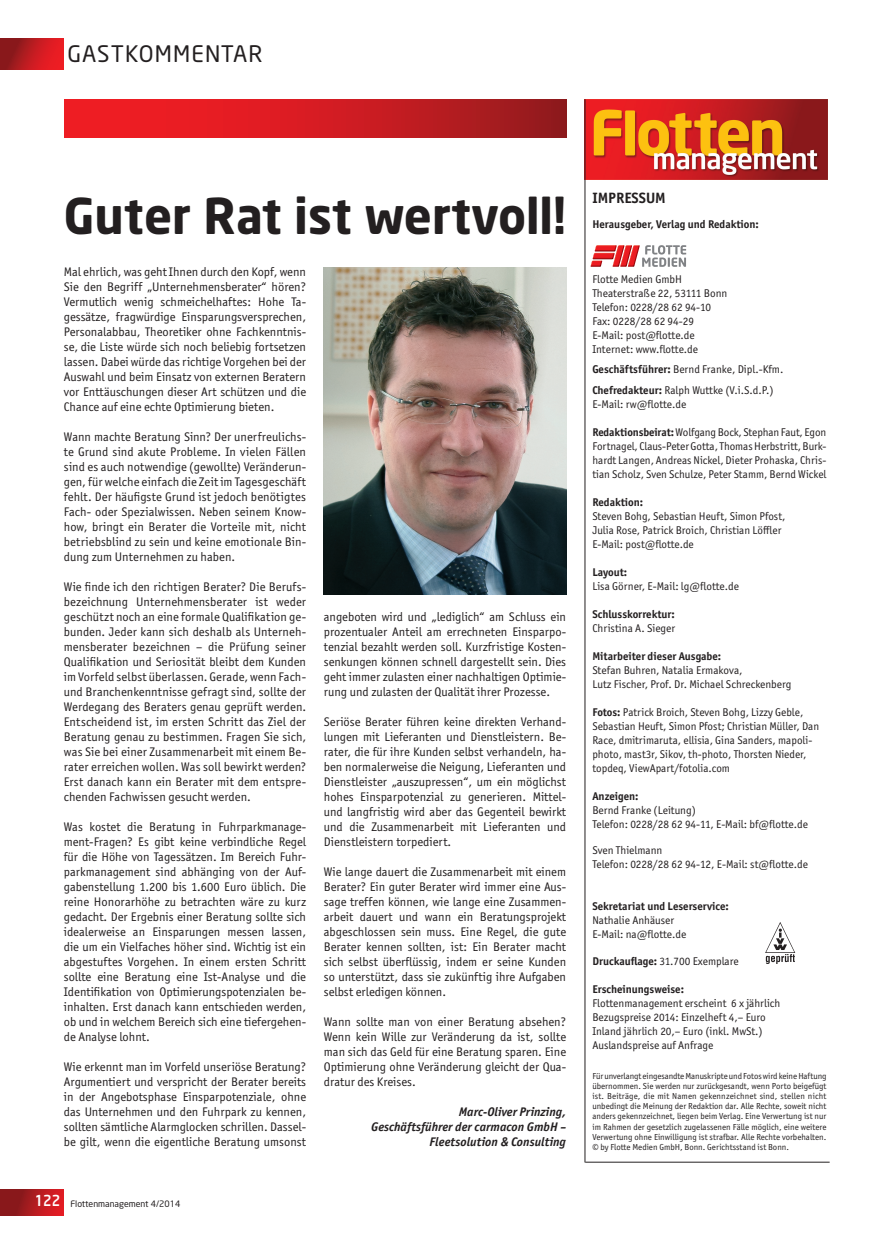
<style>
.page{position:relative;width:890px;height:1244px;background:#fff}
.page>*{position:absolute;margin:0;border:0;box-sizing:border-box;transform-origin:0 0}
.t1{font:700 48.75px "Neo Sans";color:#231f20}
.t2{font:22.5px "Neo Sans";letter-spacing:.05em;color:#231f20}
.t3{font:700 15px "Officina Sans ITC Std";color:#231f20}
.t4{font:12.5px/15px "Officina Sans ITC Std";color:#231f20;text-align:justify}
.t5{font:italic 700 12.5px/15px "Officina Sans ITC Std";color:#231f20;text-align:right}
.t6{font:11.25px/14px "Officina Sans ITC Std";color:#231f20}
.t7{font:700 11.25px "Officina Sans ITC Std";color:#231f20}
.t8{font:8.75px/10.1px "Officina Sans ITC Std";color:#231f20;text-align:justify}
.t9{font:8.75px "Neo Sans";color:#231f20}
.s1{font-weight:500;font-size:15px;color:#fff}
.s2{font-weight:700}
</style>
<div class="page">
<svg style="left:0;top:39px;width:64px;height:30px;background:#bc1b20"></svg>
<svg style="left:0;top:1189px;width:64px;height:26px;background:#ac1a1f"></svg>
<hr style="left:585px;top:1162px;width:244px;height:1px;background:#231f20">
<svg style="left:65px;top:99px;width:501px;height:38px;background:#cd1c21"></svg>
<img style="left:585px;top:99px;width:242px;height:81px">
<hr style="left:584px;top:99px;width:1px;height:1063px;background:#231f20">
<svg style="left:590px;top:245px;width:96px;height:22px"></svg>
<img style="left:324px;top:267px;width:242px;height:327px">
<img style="left:765px;top:922px;width:31px;height:42px">
<h2 class="t2" style="left:67px;top:40px;width:196px">GASTKOMMENTAR</h2>
<h1 class="t1" style="left:64px;top:185px;width:504px">Guter Rat ist wertvoll!</h1>
<p class="t4" style="left:64px;top:264px;width:244px">Mal ehrlich, was geht Ihnen durch den Kopf, wenn Sie den Begriff „Unternehmensberater“ hören?<br>Vermutlich wenig schmeichelhaftes: Hohe Ta&shy;gessätze, fragwürdige Einsparungsversprechen, Personalabbau, Theoretiker ohne Fachkenntnis&shy;se, die Liste würde sich noch beliebig fortsetzen lassen. Dabei würde das richtige Vorgehen bei der Auswahl und beim Einsatz von externen Beratern vor Enttäuschungen dieser Art schützen und die Chance auf eine echte Optimierung bieten.</p>
<p class="t4" style="left:64px;top:429px;width:244px">Wann machte Beratung Sinn? Der unerfreulichs&shy;te Grund sind akute Probleme. In vielen Fällen sind es auch notwendige (gewollte) Veränderun&shy;gen, für welche einfach die Zeit im Tagesgeschäft fehlt. Der häufigste Grund ist jedoch benötigtes Fach- oder Spezialwissen. Neben seinem Know&shy;how, bringt ein Berater die Vorteile mit, nicht betriebsblind zu sein und keine emotionale Bin&shy;dung zum Unternehmen zu haben.</p>
<p class="t4" style="left:64px;top:579px;width:244px">Wie finde ich den richtigen Berater? Die Berufs&shy;bezeichnung Unternehmensberater ist weder geschützt noch an eine formale Qualifikation ge&shy;bunden. Jeder kann sich deshalb als Unterneh&shy;mensberater bezeichnen – die Prüfung seiner Qualifikation und Seriosität bleibt dem Kunden im Vorfeld selbst überlassen. Gerade, wenn Fach&shy;und Branchenkenntnisse gefragt sind, sollte der Werdegang des Beraters genau geprüft werden.<br>Entscheidend ist, im ersten Schritt das Ziel der Beratung genau zu bestimmen. Fragen Sie sich, was Sie bei einer Zusammenarbeit mit einem Be&shy;rater erreichen wollen. Was soll bewirkt werden?<br>Erst danach kann ein Berater mit dem entspre&shy;chenden Fachwissen gesucht werden.</p>
<p class="t4" style="left:64px;top:819px;width:244px">Was kostet die Beratung in Fuhrparkmanage&shy;ment-Fragen? Es gibt keine verbindliche Regel für die Höhe von Tagessätzen. Im Bereich Fuhr&shy;parkmanagement sind abhänging von der Auf&shy;gabenstellung 1.200 bis 1.600 Euro üblich. Die reine Honorarhöhe zu betrachten wäre zu kurz gedacht. Der Ergebnis einer Beratung sollte sich idealerweise an Einsparungen messen lassen, die um ein Vielfaches höher sind. Wichtig ist ein abgestuftes Vorgehen. In einem ersten Schritt sollte eine Beratung eine Ist-Analyse und die Identifikation von Optimierungspotenzialen be&shy;inhalten. Erst danach kann entschieden werden, ob und in welchem Bereich sich eine tiefergehen&shy;de Analyse lohnt.</p>
<p class="t4" style="left:64px;top:1059px;width:244px">Wie erkennt man im Vorfeld unseriöse Beratung?<br>Argumentiert und verspricht der Berater bereits in der Angebotsphase Einsparpotenziale, ohne das Unternehmen und den Fuhrpark zu kennen, sollten sämtliche Alarmglocken schrillen. Dassel&shy;be gilt, wenn die eigentliche Beratung umsonst</p>
<p class="t4" style="left:324px;top:609px;width:244px">angeboten wird und „lediglich“ am Schluss ein prozentualer Anteil am errechneten Einsparpo&shy;tenzial bezahlt werden soll. Kurzfristige Kosten&shy;senkungen können schnell dargestellt sein. Dies geht immer zulasten einer nachhaltigen Optimie&shy;rung und zulasten der Qualität ihrer Prozesse.</p>
<p class="t4" style="left:324px;top:714px;width:244px">Seriöse Berater führen keine direkten Verhand&shy;lungen mit Lieferanten und Dienstleistern. Be&shy;rater, die für ihre Kunden selbst verhandeln, ha&shy;ben normalerweise die Neigung, Lieferanten und Dienstleister „auszupressen“, um ein möglichst hohes Einsparpotenzial zu generieren. Mittel&shy;und langfristig wird aber das Gegenteil bewirkt und die Zusammenarbeit mit Lieferanten und Dienstleistern torpediert.</p>
<p class="t4" style="left:324px;top:864px;width:244px">Wie lange dauert die Zusammenarbeit mit einem Berater? Ein guter Berater wird immer eine Aus&shy;sage treffen können, wie lange eine Zusammen&shy;arbeit dauert und wann ein Beratungsprojekt abgeschlossen sein muss. Eine Regel, die gute Berater kennen sollten, ist: Ein Berater macht sich selbst überflüssig, indem er seine Kunden so unterstützt, dass sie zukünftig ihre Aufgaben selbst erledigen können.</p>
<p class="t4" style="left:324px;top:1014px;width:244px">Wann sollte man von einer Beratung absehen?<br>Wenn kein Wille zur Veränderung da ist, sollte man sich das Geld für eine Beratung sparen. Eine Optimierung ohne Veränderung gleicht der Qua&shy;dratur des Kreises.</p>
<p class="t5" style="left:371px;top:1104px;width:196px">Marc-Oliver Prinzing,<br>Geschäftsführer der carmacon GmbH –<br>Fleetsolution &amp; Consulting</p>
<p class="t9" style="left:35px;top:1198px;width:147px"><span class="s1">122</span> Flottenmanagement 4/2014</p>
<p class="t3" style="left:592px;top:188px;width:75px">IMPRESSUM</p>
<p class="t7" style="left:592px;top:217px;width:168px">Herausgeber, Verlag und Redaktion:</p>
<p class="t6" style="left:592px;top:272px;width:136px">Flotte Medien GmbH<br>Theaterstraße 22, 53111 Bonn<br>Telefon: 0228/28 62 94-10<br>Fax: 0228/28 62 94-29<br>E-Mail: post@flotte.de<br>Internet: www.flotte.de</p>
<p class="t6" style="left:592px;top:358px;width:192px;line-height:21.5px"><span class="s2">Geschäftsführer:</span> Bernd Franke, Dipl.-Kfm.<br><span class="s2">Chefredakteur:</span> Ralph Wuttke (V.i.S.d.P.)</p>
<p class="t6" style="left:592px;top:397px;width:95px">E-Mail: rw@flotte.de</p>
<p class="t6" style="left:592px;top:425px;width:235px;text-align:justify"><span class="s2">Redaktionsbeirat:</span> Wolfgang Bock, Stephan Faut, Egon Fortnagel, Claus-Peter Gotta, Thomas Herbstritt, Burk&shy;hardt Langen, Andreas Nickel, Dieter Prohaska, Chris&shy;tian Scholz, Sven Schulze, Peter Stamm, Bernd Wickel</p>
<p class="t7" style="left:592px;top:495px;width:52px">Redaktion:</p>
<p class="t6" style="left:592px;top:509px;width:194px">Steven Bohg, Sebastian Heuft, Simon Pfost,<br>Julia Rose, Patrick Broich, Christian Löffler<br>E-Mail: post@flotte.de</p>
<p class="t7" style="left:592px;top:565px;width:36px">Layout:</p>
<p class="t6" style="left:592px;top:579px;width:148px">Lisa Görner, E-Mail: lg@flotte.de</p>
<p class="t7" style="left:592px;top:607px;width:84px">Schlusskorrektur:</p>
<p class="t6" style="left:592px;top:621px;width:84px">Christina A. Sieger</p>
<p class="t7" style="left:592px;top:649px;width:130px">Mitarbeiter dieser Ausgabe:</p>
<p class="t6" style="left:592px;top:663px;width:200px">Stefan Buhren, Natalia Ermakova,<br>Lutz Fischer, Prof. Dr. Michael Schreckenberg</p>
<p class="t6" style="left:592px;top:705px;width:228px"><span class="s2">Fotos:</span> Patrick Broich, Steven Bohg, Lizzy Geble, Sebastian Heuft, Simon Pfost; Christian Müller, Dan Race, dmitrimaruta, ellisia, Gina Sanders, mapoli&shy;photo, mast3r, Sikov, th-photo, Thorsten Nieder, topdeq, ViewApart/fotolia.com</p>
<p class="t7" style="left:592px;top:789px;width:48px">Anzeigen:</p>
<p class="t6" style="left:592px;top:803px;width:217px">Bernd Franke (Leitung)<br>Telefon: 0228/28 62 94-11, E-Mail: bf@flotte.de</p>
<p class="t6" style="left:592px;top:843px;width:217px">Sven Thielmann<br>Telefon: 0228/28 62 94-12, E-Mail: st@flotte.de</p>
<p class="t7" style="left:592px;top:899px;width:138px">Sekretariat und Leserservice:</p>
<p class="t6" style="left:592px;top:913px;width:95px">Nathalie Anhäuser<br>E-Mail: na@flotte.de</p>
<p class="t6" style="left:592px;top:954px;width:148px"><span class="s2">Druckauflage:</span> 31.700 Exemplare</p>
<p class="t7" style="left:592px;top:982px;width:93px">Erscheinungsweise:</p>
<p class="t6" style="left:592px;top:996px;width:189px">Flottenmanagement erscheint 6 x jährlich Bezugspreise 2014: Einzelheft 4,– Euro Inland jährlich 20,– Euro (inkl. MwSt.)<br>Auslandspreise auf Anfrage</p>
<p class="t8" style="left:592px;top:1071px;width:235px">Für unverlangt eingesandte Manuskripte und Fotos wird keine Haftung übernommen. Sie werden nur zurückgesandt, wenn Porto beigefügt ist. Beiträge, die mit Namen gekennzeichnet sind, stellen nicht unbedingt die Meinung der Redaktion dar. Alle Rechte, soweit nicht anders gekennzeichnet, liegen beim Verlag. Eine Verwertung ist nur im Rahmen der gesetzlich zugelassenen Fälle möglich, eine weitere Verwertung ohne Einwilligung ist strafbar. Alle Rechte vorbehalten. © by Flotte Medien GmbH, Bonn. Gerichtsstand ist Bonn.</p>
</div>
